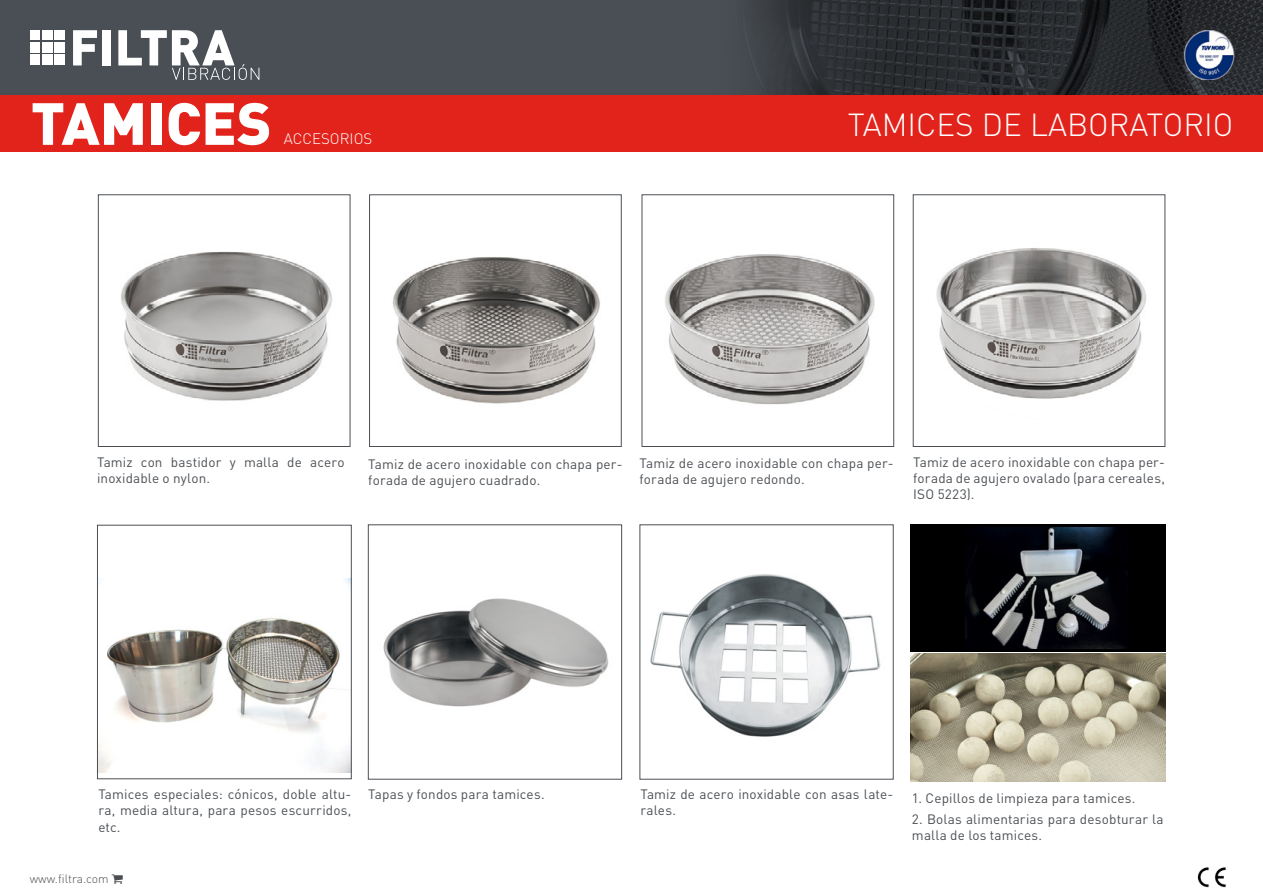
<style>
.page{position:relative;width:1263px;height:893px;background:#fff}
.page>*{position:absolute;margin:0;border:0;box-sizing:border-box;transform-origin:0 0}
.t1{font:900 58.5px "DIN Pro";color:#fff}
.t2{font:300 31.5px "DIN Pro";color:#fff}
.t3{font:300 15px "DIN Pro";color:#fff}
.t4{font:13.5px/16.2px "DIN Pro";letter-spacing:.01em;color:#4b4f54}
.t5{font:300 12px "DIN Pro";color:#4b4f54}
</style>
<div class="page">
<img style="left:0;top:0;width:1263px;height:96px">
<div style="left:0;top:96px;width:1263px;height:56px;background:#e2231b"></div>
<svg style="left:73px;top:30px;width:24px;height:35px"></svg>
<div style="left:103px;top:30px;width:8px;height:35px;background:#fff"></div>
<svg style="left:118px;top:30px;width:141px;height:50px"></svg>
<div style="left:54px;top:30px;width:10px;height:10px;background:#fff"></div>
<div style="left:54px;top:42px;width:10px;height:10px;background:#fff"></div>
<div style="left:54px;top:54px;width:10px;height:10px;background:#fff"></div>
<div style="left:42px;top:30px;width:10px;height:10px;background:#fff"></div>
<div style="left:42px;top:42px;width:10px;height:10px;background:#fff"></div>
<div style="left:42px;top:54px;width:10px;height:10px;background:#fff"></div>
<div style="left:30px;top:30px;width:10px;height:10px;background:#fff"></div>
<div style="left:30px;top:42px;width:10px;height:10px;background:#fff"></div>
<div style="left:30px;top:54px;width:10px;height:10px;background:#fff"></div>
<img style="left:1197px;top:867px;width:29px;height:21px">
<img style="left:1179px;top:30px;width:61px;height:49px">
<img style="left:121px;top:251px;width:211px;height:150px">
<div style="left:98px;top:194px;width:252px;height:253px;border:1px solid #4b4f54"></div>
<img style="left:936px;top:248px;width:210px;height:151px">
<div style="left:913px;top:194px;width:252px;height:253px;border:1px solid #4b4f54"></div>
<img style="left:392px;top:257px;width:208px;height:147px">
<div style="left:369px;top:194px;width:253px;height:253px;border:1px solid #4b4f54"></div>
<img style="left:99px;top:578px;width:251px;height:194px">
<div style="left:97px;top:525px;width:255px;height:254px;border:1px solid #4b4f54"></div>
<div style="left:911px;top:524px;width:255px;height:127px;background:#000"></div>
<img style="left:966px;top:527px;width:161px;height:121px">
<img style="left:665px;top:254px;width:210px;height:151px">
<div style="left:642px;top:194px;width:252px;height:253px;border:1px solid #4b4f54"></div>
<img style="left:911px;top:654px;width:255px;height:127px">
<img style="left:383px;top:598px;width:226px;height:109px">
<div style="left:368px;top:524px;width:254px;height:256px;border:1px solid #4b4f54"></div>
<img style="left:650px;top:574px;width:231px;height:163px">
<div style="left:639px;top:524px;width:255px;height:256px;border:1px solid #4b4f54"></div>
<h1 class="t1" style="left:31px;top:84px;width:242px">TAMICES</h1>
<p class="t3" style="left:284px;top:129px;width:90px">ACCESORIOS</p>
<h2 class="t2" style="left:848px;top:103px;width:387px">TAMICES DE LABORATORIO</h2>
<p class="t4" style="left:97px;top:453px;width:249px">Tamiz con bastidor y malla de acero inoxidable o nylon.</p>
<p class="t4" style="left:368px;top:456px;width:256px">Tamiz de acero inoxidable con chapa per&shy;forada de agujero cuadrado.</p>
<p class="t4" style="left:913px;top:453px;width:253px;text-align:justify">Tamiz de acero inoxidable con chapa per&shy;forada de agujero ovalado (para cereales, ISO 5223).</p>
<p class="t4" style="left:639px;top:454px;width:256px">Tamiz de acero inoxidable con chapa per&shy;forada de agujero redondo.</p>
<p class="t4" style="left:98px;top:786px;width:254px;text-align:justify">Tamices especiales: cónicos, doble altu&shy;ra, media altura, para pesos escurridos, etc.</p>
<p class="t4" style="left:368px;top:786px;width:178px">Tapas y fondos para tamices.</p>
<p class="t4" style="left:640px;top:786px;width:254px">Tamiz de acero inoxidable con asas late&shy;rales.</p>
<p class="t5" style="left:30px;top:870px;width:81px">www.filtra.com</p>
<p class="t4" style="left:912px;top:790px;width:225px">1. Cepillos de limpieza para tamices.</p>
<p class="t4" style="left:912px;top:810px;width:253px">2. Bolas alimentarias para desobturar la malla de los tamices.</p>
</div>
